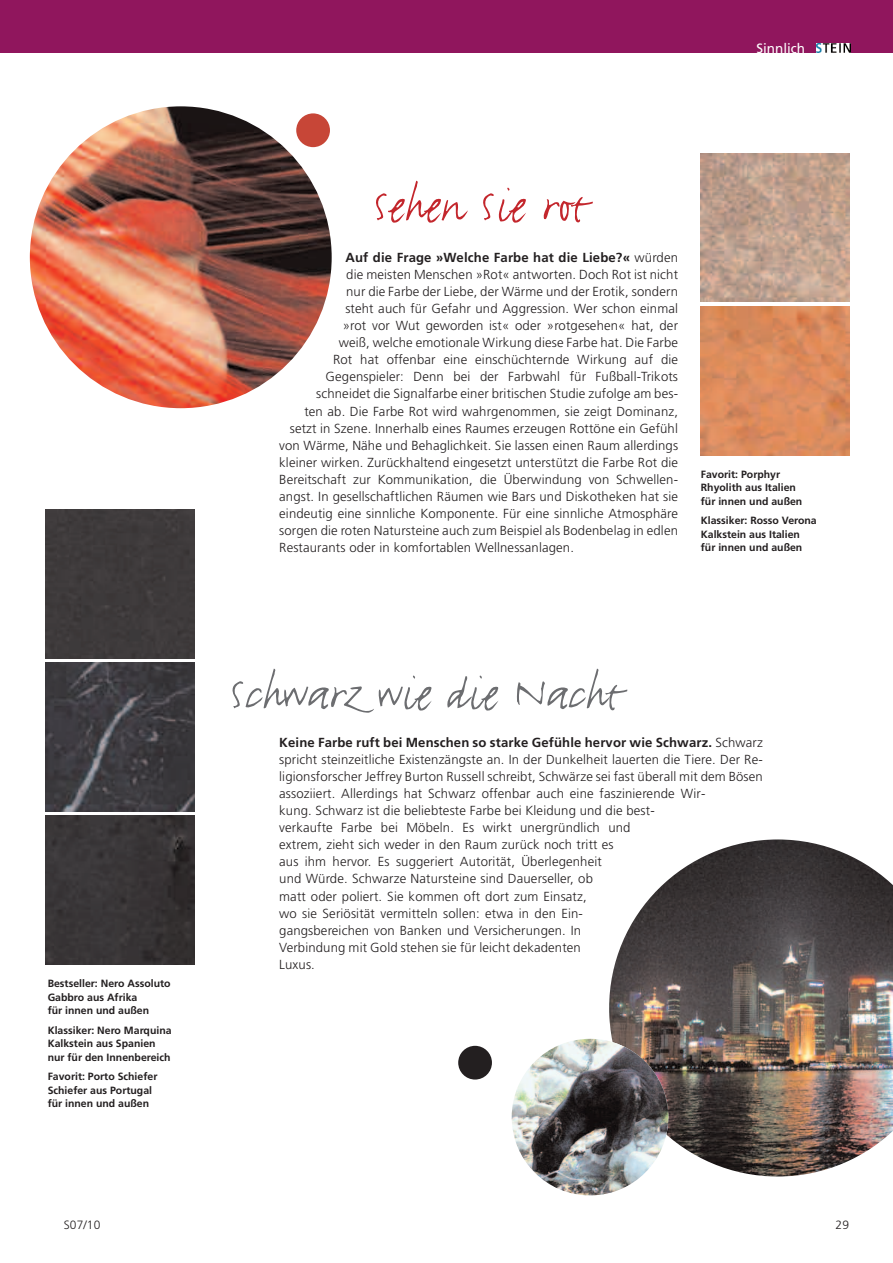
<style>
.page{position:relative;width:893px;height:1263px;background:#fff}
.page>*{position:absolute;margin:0;border:0;box-sizing:border-box;transform-origin:0 0}
.t1{font:54px "FF Justlefthand";color:#6c6d70}
.t2{font:54px "FF Justlefthand";color:#c3262c}
.t3{font:13.5px "Frutiger";color:#fff}
.t4{font:300 13.2px/17.1px "Frutiger";letter-spacing:.01em;color:#231f20}
.t5{font:700 13.2px "Frutiger";letter-spacing:.01em;color:#231f20}
.t6{font:300 12px "Frutiger";letter-spacing:.01em;color:#231f20}
.t7{font:700 10.5px/13.5px "Frutiger";color:#231f20}
.s1{font-weight:300}
.s2{font-weight:700}
</style>
<div class="page">
<div style="left:0;top:0;width:893px;height:53px;background:#90165d"></div>
<img style="left:816px;top:43px;width:34px;height:10px">
<div style="left:458px;top:1046px;width:34px;height:33px;background:#231f20;border-radius:50%"></div>
<img style="left:609px;top:839px;width:284px;height:337px">
<img style="left:512px;top:1039px;width:156px;height:156px;border-radius:50%">
<img style="left:30px;top:106px;width:302px;height:302px;border-radius:50%">
<div style="left:296px;top:113px;width:34px;height:34px;background:#c74637;border-radius:50%"></div>
<img style="left:701px;top:306px;width:149px;height:149px">
<div style="left:45px;top:509px;width:149px;height:149px;background:#3e3a3b"></div>
<img style="left:45px;top:662px;width:149px;height:149px">
<img style="left:45px;top:815px;width:149px;height:149px">
<p class="t3" style="left:756px;top:43px;width:50px">Sinnlich</p>
<h1 class="t2" style="left:373px;top:169px;width:217px">Sehen Sie rot</h1>
<p class="t5" style="left:345px;top:252px;width:334px">Auf die Frage »Welche Farbe hat die Liebe?« <span class="s1">würden</span></p>
<p class="t4" style="left:346px;top:267px;width:333px">die meisten Menschen »Rot« antworten. Doch Rot ist nicht</p>
<p class="t4" style="left:346px;top:284px;width:333px">nur die Farbe der Liebe, der Wärme und der Erotik, sondern</p>
<p class="t4" style="left:345px;top:301px;width:334px">steht auch für Gefahr und Aggression. Wer schon einmal</p>
<p class="t4" style="left:343px;top:318px;width:337px">»rot vor Wut geworden ist« oder »rotgesehen« hat, der</p>
<p class="t4" style="left:339px;top:335px;width:341px">weiß, welche emotionale Wirkung diese Farbe hat. Die Farbe</p>
<p class="t4" style="left:333px;top:352px;width:346px">Rot hat offenbar eine einschüchternde Wirkung auf die</p>
<p class="t4" style="left:326px;top:369px;width:354px">Gegenspieler: Denn bei der Farbwahl für Fußball-Trikots</p>
<p class="t4" style="left:316px;top:386px;width:363px">schneidet die Signalfarbe einer britischen Studie zufolge am bes-</p>
<p class="t4" style="left:304px;top:403px;width:375px">ten ab. Die Farbe Rot wird wahrgenommen, sie zeigt Dominanz,</p>
<p class="t4" style="left:290px;top:420px;width:390px">setzt in Szene. Innerhalb eines Raumes erzeugen Rottöne ein Gefühl</p>
<p class="t4" style="left:279px;top:438px;width:400px">von Wärme, Nähe und Behaglichkeit. Sie lassen einen Raum allerdings</p>
<p class="t4" style="left:279px;top:455px;width:400px">kleiner wirken. Zurückhaltend eingesetzt unterstützt die Farbe Rot die</p>
<p class="t4" style="left:279px;top:472px;width:400px">Bereitschaft zur Kommunikation, die Überwindung von Schwellen-</p>
<p class="t4" style="left:279px;top:489px;width:400px">angst. In gesellschaftlichen Räumen wie Bars und Diskotheken hat sie</p>
<p class="t4" style="left:279px;top:506px;width:400px">eindeutig eine sinnliche Komponente. Für eine sinnliche Atmosphäre</p>
<p class="t4" style="left:279px;top:523px;width:400px">sorgen die roten Natursteine auch zum Beispiel als Bodenbelag in edlen</p>
<p class="t4" style="left:279px;top:540px;width:296px">Restaurants oder in komfortablen Wellnessanlagen.</p>
<p class="t7" style="left:701px;top:468px;width:103px">Favorit: Porphyr<br>Rhyolith aus Italien für innen und außen</p>
<p class="t7" style="left:701px;top:515px;width:117px">Klassiker: Rosso Verona<br>Kalkstein aus Italien für innen und außen</p>
<h1 class="t1" style="left:230px;top:657px;width:395px">Schwarz wie die Nacht</h1>
<p class="t7" style="left:48px;top:977px;width:124px">Bestseller: Nero Assoluto<br>Gabbro aus Afrika<br>für innen und außen</p>
<p class="t7" style="left:48px;top:1024px;width:125px">Klassiker: Nero Marquina<br>Kalkstein aus Spanien nur für den Innenbereich</p>
<p class="t7" style="left:48px;top:1070px;width:111px">Favorit: Porto Schiefer<br>Schiefer aus Portugal für innen und außen</p>
<p class="t4" style="left:279px;top:734px;width:485px"><span class="s2">Keine Farbe ruft bei Menschen so starke Gefühle hervor wie Schwarz.</span> Schwarz spricht steinzeitliche Existenzängste an. In der Dunkelheit lauerten die Tiere. Der Re&shy;ligionsforscher Jeffrey Burton Russell schreibt, Schwärze sei fast überall mit dem Bösen assoziiert. Allerdings hat Schwarz offenbar auch eine faszinierende Wir-<br>kung. Schwarz ist die beliebteste Farbe bei Kleidung und die best-<br>verkaufte Farbe bei Möbeln. Es wirkt unergründlich und<br>extrem, zieht sich weder in den Raum zurück noch tritt es<br>aus ihm hervor. Es suggeriert Autorität, Überlegenheit<br>und Würde. Schwarze Natursteine sind Dauerseller, ob<br>matt oder poliert. Sie kommen oft dort zum Einsatz,<br>wo sie Seriösität vermitteln sollen: etwa in den Ein-<br>gangsbereichen von Banken und Versicherungen. In<br>Verbindung mit Gold stehen sie für leicht dekadenten<br>Luxus.</p>
<p class="t6" style="left:64px;top:1220px;width:38px">S07/10</p>
<p class="t6" style="left:835px;top:1220px;width:15px">29</p>
</div>
